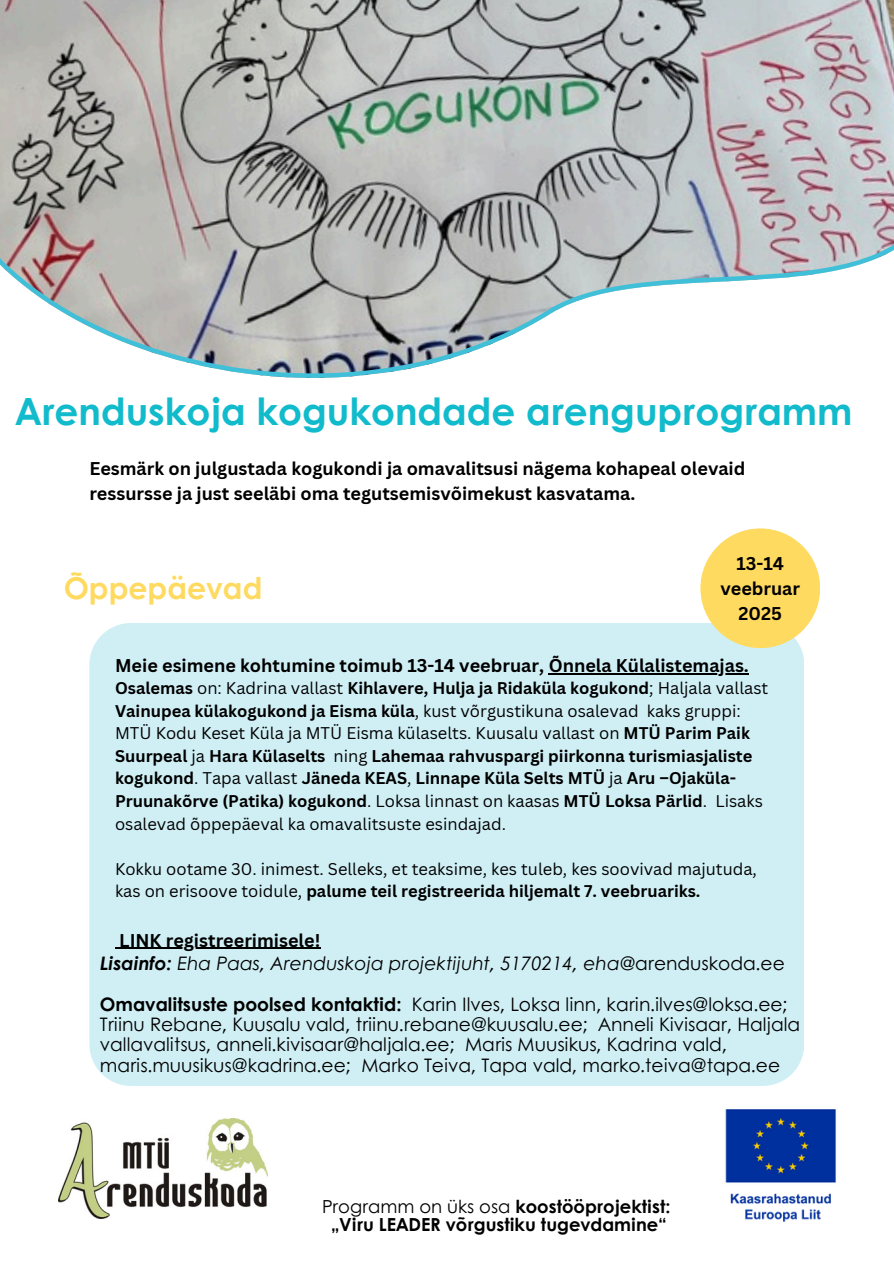
<style>
.page{position:relative;width:894px;height:1264px;background:#fff}
.page>*{position:absolute;margin:0;border:0;box-sizing:border-box;transform-origin:0 0}
.t1{font:700 37.5px "Century Gothic";color:#1bc}
.t2{font:700 30px "Century Gothic";color:#ffda60}
.t3{font:18.6px/20.2px "Century Gothic";color:#000}
.t4{font:italic 18.6px "Century Gothic";color:#000}
.t5{font:700 18px/24.8px "Canva Sans";color:#000;text-align:center}
.t6{font:700 18px/18px "Century Gothic";color:#000;text-align:center}
.t7{font:700 16.5px/22.5px "Canva Sans";color:#000}
.t8{font:16.5px "Canva Sans";color:#000}
.s1{font-weight:400}
.s2{font-weight:700}
.s3{font-style:normal}
</style>
<div class="page">
<div style="left:89px;top:623px;width:714px;height:462px;background:#cfeff5"></div>
<div style="left:700px;top:528px;width:119px;height:120px;background:#ffda60;border-radius:50%"></div>
<svg style="left:0;top:0;width:893px;height:378px;background:#babcbc"></svg>
<img style="left:725px;top:1109px;width:111px;height:113px">
<img style="left:58px;top:1118px;width:209px;height:100px">
<hr style="left:548px;top:673px;width:201px;height:1px;background:#000">
<hr style="left:119px;top:947px;width:201px;height:1px;background:#000">
<h3 class="t1" style="left:15px;top:383px;width:838px">Arenduskoja kogukondade arenguprogramm</h3>
<h3 class="t5" style="left:89px;top:455px;width:657px;text-align:left">Eesmärk on julgustada kogukondi ja omavalitsusi nägema kohapeal olevaid ressursse ja just seeläbi oma tegutsemisvõimekust kasvatama.</h3>
<p class="t2" style="left:64px;top:565px;width:200px">Õppepäevad</p>
<p class="t5" style="left:720px;top:550px;width:81px">13-14 veebruar<br>2025</p>
<p class="t5" style="left:115px;top:652px;width:635px">Meie esimene kohtumine toimub 13-14 veebruar, Õnnela Külalistemajas.</p>
<h3 class="t7" style="left:115px;top:676px;width:654px">Osalemas <span class="s1">on: Kadrina vallast</span> Kihlavere, Hulja ja Ridaküla kogukond<span class="s1">; Haljala vallast</span></h3>
<h4 class="t7" style="left:115px;top:699px;width:649px">Vainupea külakogukond ja Eisma küla<span class="s1">, kust võrgustikuna osalevad kaks gruppi:<br>MTÜ Kodu Keset Küla ja MTÜ Eisma külaselts. Kuusalu vallast on</span> MTÜ Parim Paik Suurpeal <span class="s1">ja</span> Hara Külaselts <span class="s1">ning</span> Lahemaa rahvuspargi piirkonna turismiasjaliste kogukond<span class="s1">. Tapa vallast</span> Jäneda KEAS<span class="s1">,</span> Linnape Küla Selts MTÜ <span class="s1">ja</span> Aru –Ojaküla-Pruunakõrve (Patika) kogukond<span class="s1">. Loksa linnast on kaasas</span> MTÜ Loksa Pärlid<span class="s1">. Lisaks osalevad õppepäeval ka omavalitsuste esindajad.</span></h4>
<h4 class="t8" style="left:115px;top:856px;width:643px">Kokku ootame 30. inimest. Selleks, et teaksime, kes tuleb, kes soovivad majutuda,</h4>
<h4 class="t7" style="left:115px;top:879px;width:587px"><span class="s1">kas on erisoove toidule,</span> palume teil registreerida hiljemalt 7. veebruariks.</h4>
<p class="t5" style="left:119px;top:927px;width:202px">LINK registreerimisele!</p>
<h2 class="t4" style="left:100px;top:949px;width:686px"><span class="s2">Lisainfo:</span> Eha Paas, Arenduskoja projektijuht, 5170214, eha@<span class="s3">arenduskoda.ee</span></h2>
<p class="t3" style="left:100px;top:993px;width:701px"><span class="s2">Omavalitsuste poolsed kontaktid:</span> Karin Ilves, Loksa linn, karin.ilves@loksa.ee; Triinu Rebane, Kuusalu vald, triinu.rebane@kuusalu.ee; Anneli Kivisaar, Haljala vallavalitsus, anneli.kivisaar@haljala.ee; Maris Muusikus, Kadrina vald, maris.muusikus@kadrina.ee; Marko Teiva, Tapa vald, marko.teiva@tapa.ee</p>
<p class="t6" style="left:322px;top:1196px;width:350px"><span class="s1">Programm on üks osa</span> koostööprojektist: „Viru LEADER võrgustiku tugevdamine“</p>
</div>
